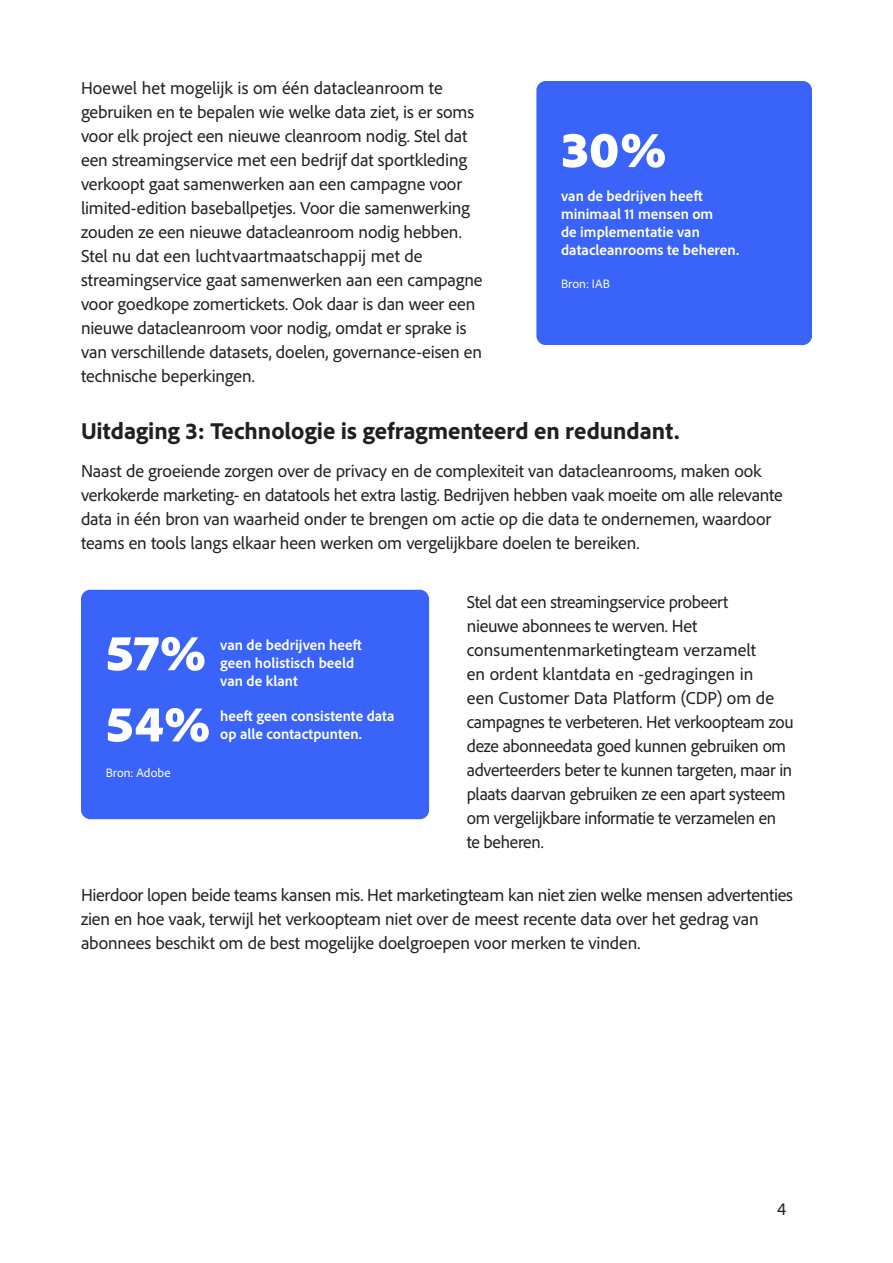
<style>
.page{position:relative;width:893px;height:1263px;background:#fff}
.page>*{position:absolute;margin:0;border:0;box-sizing:border-box;transform-origin:0 0}
.t1{font:900 52.5px/71.1px "Adobe Clean";color:#fff}
.t2{font:800 24px "Adobe Clean";color:#231f20}
.t3{font:18px/24px "Adobe Clean";letter-spacing:-.01em;color:#231f20}
.t4{font:700 15px/18px "Adobe Clean";letter-spacing:.005em;color:#fff}
.t5{font:12.75px "Adobe Clean";letter-spacing:.01em;color:#fff}
</style>
<div class="page">
<div style="left:536px;top:81px;width:276px;height:264px;background:#3a63f9;border-radius:9px"></div>
<div style="left:81px;top:590px;width:348px;height:229px;background:#3a63f9;border-radius:9px"></div>
<p class="t3" style="left:81px;top:76px;width:403px">Hoewel het mogelijk is om één datacleanroom te gebruiken en te bepalen wie welke data ziet, is er soms voor elk project een nieuwe cleanroom nodig. Stel dat een streamingservice met een bedrijf dat sportkleding verkoopt gaat samenwerken aan een campagne voor limited-edition baseballpetjes. Voor die samenwerking zouden ze een nieuwe datacleanroom nodig hebben.<br>Stel nu dat een luchtvaartmaatschappij met de streamingservice gaat samenwerken aan een campagne voor goedkope zomertickets. Ook daar is dan weer een nieuwe datacleanroom voor nodig, omdat er sprake is van verschillende datasets, doelen, governance-eisen en technische beperkingen.</p>
<h1 class="t1" style="left:561px;top:112px;width:107px">30%</h1>
<p class="t4" style="left:561px;top:187px;width:180px">van de bedrijven heeft minimaal 11 mensen om<br>de implementatie van datacleanrooms te beheren.</p>
<p class="t5" style="left:561px;top:276px;width:50px">Bron: IAB</p>
<h2 class="t2" style="left:81px;top:415px;width:600px">Uitdaging 3: Technologie is gefragmenteerd en redundant.</h2>
<p class="t3" style="left:81px;top:458px;width:703px">Naast de groeiende zorgen over de privacy en de complexiteit van datacleanrooms, maken ook verkokerde marketing- en datatools het extra lastig. Bedrijven hebben vaak moeite om alle relevante data in één bron van waarheid onder te brengen om actie op die data te ondernemen, waardoor teams en tools langs elkaar heen werken om vergelijkbare doelen te bereiken.</p>
<h1 class="t1" style="left:106px;top:615px;width:107px">57%<br>54%</h1>
<p class="t5" style="left:106px;top:765px;width:66px">Bron: Adobe</p>
<p class="t4" style="left:220px;top:635px;width:143px">van de bedrijven heeft geen holistisch beeld van de klant</p>
<p class="t4" style="left:220px;top:706px;width:176px">heeft geen consistente data op alle contactpunten.</p>
<p class="t3" style="left:467px;top:589px;width:328px">Stel dat een streamingservice probeert<br>nieuwe abonnees te werven. Het consumentenmarketingteam verzamelt<br>en ordent klantdata en -gedragingen in<br>een Customer Data Platform (CDP) om de campagnes te verbeteren. Het verkoopteam zou deze abonneedata goed kunnen gebruiken om adverteerders beter te kunnen targeten, maar in plaats daarvan gebruiken ze een apart systeem om vergelijkbare informatie te verzamelen en te beheren.</p>
<p class="t3" style="left:81px;top:882px;width:714px">Hierdoor lopen beide teams kansen mis. Het marketingteam kan niet zien welke mensen advertenties zien en hoe vaak, terwijl het verkoopteam niet over de meest recente data over het gedrag van abonnees beschikt om de best mogelijke doelgroepen voor merken te vinden.</p>
<p class="t3" style="left:777px;top:1196px;width:11px">4</p>
</div>
